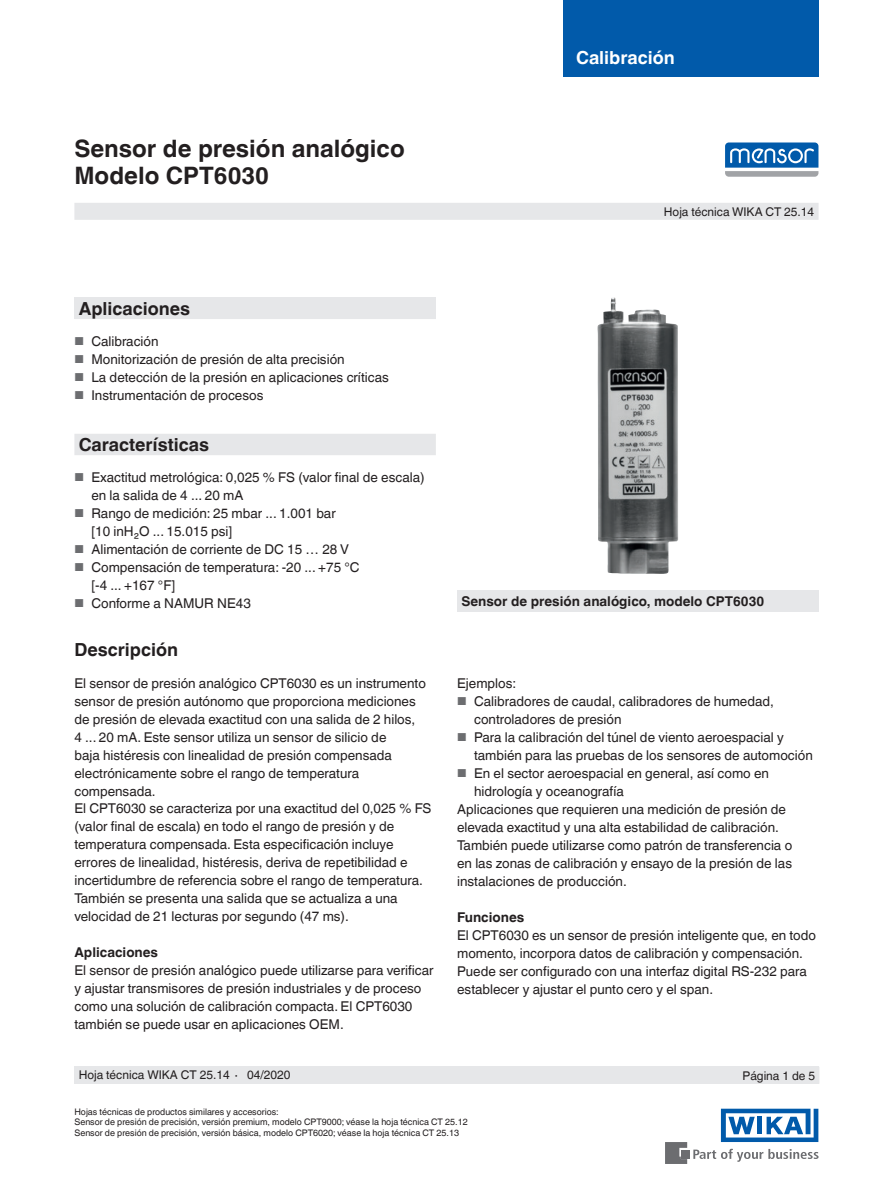
<style>
.page{position:relative;width:893px;height:1188px;background:#fff}
.page>*{position:absolute;margin:0;border:0;box-sizing:border-box;transform-origin:0 0}
.t1{font:700 24px/27px "Helvetica World";color:#231f20}
.t2{font:700 18px "Helvetica World";color:#231f20}
.t3{font:700 18px "Helvetica World";color:#fff}
.t4{font:13.5px/18px "Helvetica World";color:#231f20}
.t5{font:700 13.5px "Helvetica World";color:#231f20}
.t6{font:12px "Helvetica World";color:#231f20}
.t7{font:9px/10.5px "Helvetica World";color:#231f20}
.s1{font-size:11.55px;color:#6c6d70}
</style>
<div class="page">
<svg style="left:693px;top:1149px;width:126px;height:13px"></svg>
<div style="left:682px;top:1150px;width:8px;height:8px;background:#6c6d70"></div>
<svg style="left:665px;top:1142px;width:22px;height:22px"></svg>
<svg style="left:721px;top:1109px;width:97px;height:33px"></svg>
<div style="left:563px;top:0;width:256px;height:77px;background:#015aaa"></div>
<div style="left:74px;top:203px;width:745px;height:17px;background:#e6e7e9"></div>
<div style="left:74px;top:1066px;width:745px;height:18px;background:#e6e7e9"></div>
<svg style="left:725px;top:143px;width:93px;height:33px"></svg>
<div style="left:457px;top:591px;width:362px;height:21px;background:#e6e7e9"></div>
<img style="left:597px;top:297px;width:81px;height:277px">
<svg style="left:74px;top:298px;width:362px;height:157px"></svg>
<h1 class="t1" style="left:74px;top:135px;width:332px">Sensor de presión analógico<br>Modelo CPT6030</h1>
<h2 class="t3" style="left:576px;top:47px;width:100px">Calibración</h2>
<p class="t6" style="left:664px;top:204px;width:152px">Hoja técnica WIKA CT 25.14</p>
<h2 class="t2" style="left:79px;top:298px;width:113px">Aplicaciones</h2>
<p class="t4" style="left:74px;top:332px;width:86px"><span class="s1">■</span> Calibración</p>
<p class="t4" style="left:74px;top:350px;width:272px"><span class="s1">■</span> Monitorización de presión de alta precisión</p>
<p class="t4" style="left:74px;top:368px;width:316px"><span class="s1">■</span> La detección de la presión en aplicaciones críticas</p>
<p class="t4" style="left:74px;top:386px;width:191px"><span class="s1">■</span> Instrumentación de procesos</p>
<h2 class="t2" style="left:79px;top:434px;width:132px">Características</h2>
<p class="t4" style="left:91px;top:468px;width:335px;text-indent:-17px"><span class="s1">■</span> Exactitud metrológica: 0,025 % FS (valor final de escala) en la salida de 4 ... 20 mA</p>
<p class="t4" style="left:91px;top:504px;width:246px;text-indent:-17px"><span class="s1">■</span> Rango de medición: 25 mbar ... 1.001 bar [10 inH₂O ... 15.015 psi]</p>
<p class="t4" style="left:74px;top:540px;width:276px"><span class="s1">■</span> Alimentación de corriente de DC 15 … 28 V</p>
<p class="t4" style="left:91px;top:558px;width:270px;text-indent:-17px"><span class="s1">■</span> Compensación de temperatura: -20 ... +75 °C [-4 ... +167 °F]</p>
<p class="t4" style="left:74px;top:594px;width:178px"><span class="s1">■</span> Conforme a NAMUR NE43</p>
<h2 class="t2" style="left:74px;top:639px;width:105px">Descripción</h2>
<p class="t4" style="left:74px;top:674px;width:359px">El sensor de presión analógico CPT6030 es un instrumento sensor de presión autónomo que proporciona mediciones de presión de elevada exactitud con una salida de 2 hilos,<br>4 ... 20 mA. Este sensor utiliza un sensor de silicio de<br>baja histéresis con linealidad de presión compensada electrónicamente sobre el rango de temperatura compensada.<br>El CPT6030 se caracteriza por una exactitud del 0,025 % FS (valor final de escala) en todo el rango de presión y de temperatura compensada. Esta especificación incluye errores de linealidad, histéresis, deriva de repetibilidad e incertidumbre de referencia sobre el rango de temperatura.<br>También se presenta una salida que se actualiza a una velocidad de 21 lecturas por segundo (47 ms).</p>
<p class="t5" style="left:74px;top:945px;width:85px">Aplicaciones</p>
<p class="t4" style="left:74px;top:962px;width:361px">El sensor de presión analógico puede utilizarse para verificar y ajustar transmisores de presión industriales y de proceso como una solución de calibración compacta. El CPT6030 también se puede usar en aplicaciones OEM.</p>
<p class="t5" style="left:461px;top:594px;width:304px">Sensor de presión analógico, modelo CPT6030</p>
<p class="t4" style="left:457px;top:674px;width:61px">Ejemplos:</p>
<p class="t4" style="left:474px;top:692px;width:301px;text-indent:-17px"><span class="s1">■</span> Calibradores de caudal, calibradores de humedad, controladores de presión</p>
<p class="t4" style="left:474px;top:728px;width:340px;text-indent:-17px"><span class="s1">■</span> Para la calibración del túnel de viento aeroespacial y también para las pruebas de los sensores de automoción</p>
<p class="t4" style="left:457px;top:764px;width:313px"><span class="s1">■</span> En el sector aeroespacial en general, así como en</p>
<p class="t4" style="left:474px;top:782px;width:151px">hidrología y oceanografía</p>
<p class="t4" style="left:457px;top:800px;width:330px">Aplicaciones que requieren una medición de presión de</p>
<p class="t4" style="left:457px;top:818px;width:323px">elevada exactitud y una alta estabilidad de calibración.</p>
<p class="t4" style="left:457px;top:836px;width:337px">También puede utilizarse como patrón de transferencia o</p>
<p class="t4" style="left:457px;top:854px;width:336px">en las zonas de calibración y ensayo de la presión de las</p>
<p class="t4" style="left:457px;top:872px;width:171px">instalaciones de producción.</p>
<p class="t5" style="left:457px;top:909px;width:69px">Funciones</p>
<p class="t4" style="left:457px;top:926px;width:360px">El CPT6030 es un sensor de presión inteligente que, en todo momento, incorpora datos de calibración y compensación.<br>Puede ser configurado con una interfaz digital RS-232 para establecer y ajustar el punto cero y el span.</p>
<p class="t6" style="left:79px;top:1068px;width:213px">Hoja técnica WIKA CT 25.14 ∙ 04/2020</p>
<p class="t6" style="left:743px;top:1068px;width:74px">Página 1 de 5</p>
<p class="t7" style="left:74px;top:1107px;width:395px">Hojas técnicas de productos similares y accesorios:<br>Sensor de presión de precisión, versión premium, modelo CPT9000; véase la hoja técnica CT 25.12<br>Sensor de presión de precisión, versión básica, modelo CPT6020; véase la hoja técnica CT 25.13</p>
</div>
